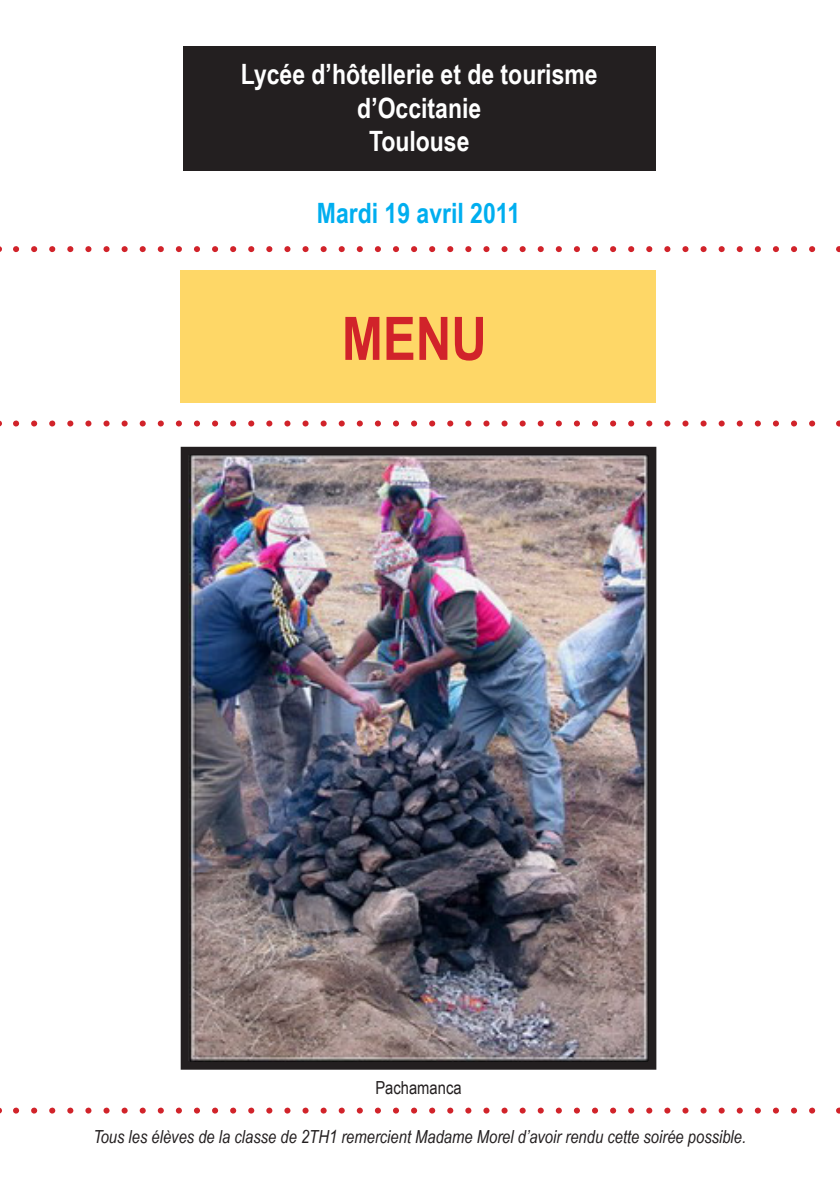
<style>
.page{position:relative;width:840px;height:1191px;background:#fff}
.page>*{position:absolute;margin:0;border:0;box-sizing:border-box;transform-origin:0 0}
.t1{font:700 60px "Arial Narrow";color:#d1232a}
.t2{font:700 28px/33.6px "Arial Narrow";color:#fff;text-align:center}
.t3{font:700 28px "Arial Narrow";color:#00aeef}
.t4{font:italic 18px "Arial Narrow";color:#231f20}
.t5{font:18px "Arial Narrow";color:#231f20}
</style>
<div class="page">
<div style="left:180px;top:270px;width:475px;height:132px;background:#fed767"></div>
<img style="left:189px;top:456px;width:458px;height:604px">
<div style="left:180px;top:447px;width:476px;height:622px;border:8px solid #231f20"></div>
<div style="left:183px;top:46px;width:472px;height:125px;background:#231f20"></div>
<svg style="left:16px;top:246px;width:800px;height:6px"></svg>
<svg style="left:16px;top:420px;width:800px;height:6px"></svg>
<svg style="left:16px;top:1107px;width:800px;height:6px"></svg>
<h2 class="t2" style="left:241px;top:56px;width:358px">Lycée d’hôtellerie et de tourisme d’Occitanie<br>Toulouse</h2>
<h2 class="t3" style="left:317px;top:192px;width:204px">Mardi 19 avril 2011</h2>
<h1 class="t1" style="left:342px;top:293px;width:146px">MENU</h1>
<p class="t5" style="left:375px;top:1074px;width:88px">Pachamanca</p>
<p class="t4" style="left:94px;top:1124px;width:653px">Tous les élèves de la classe de 2TH1 remercient Madame Morel d’avoir rendu cette soirée possible.</p>
</div>
